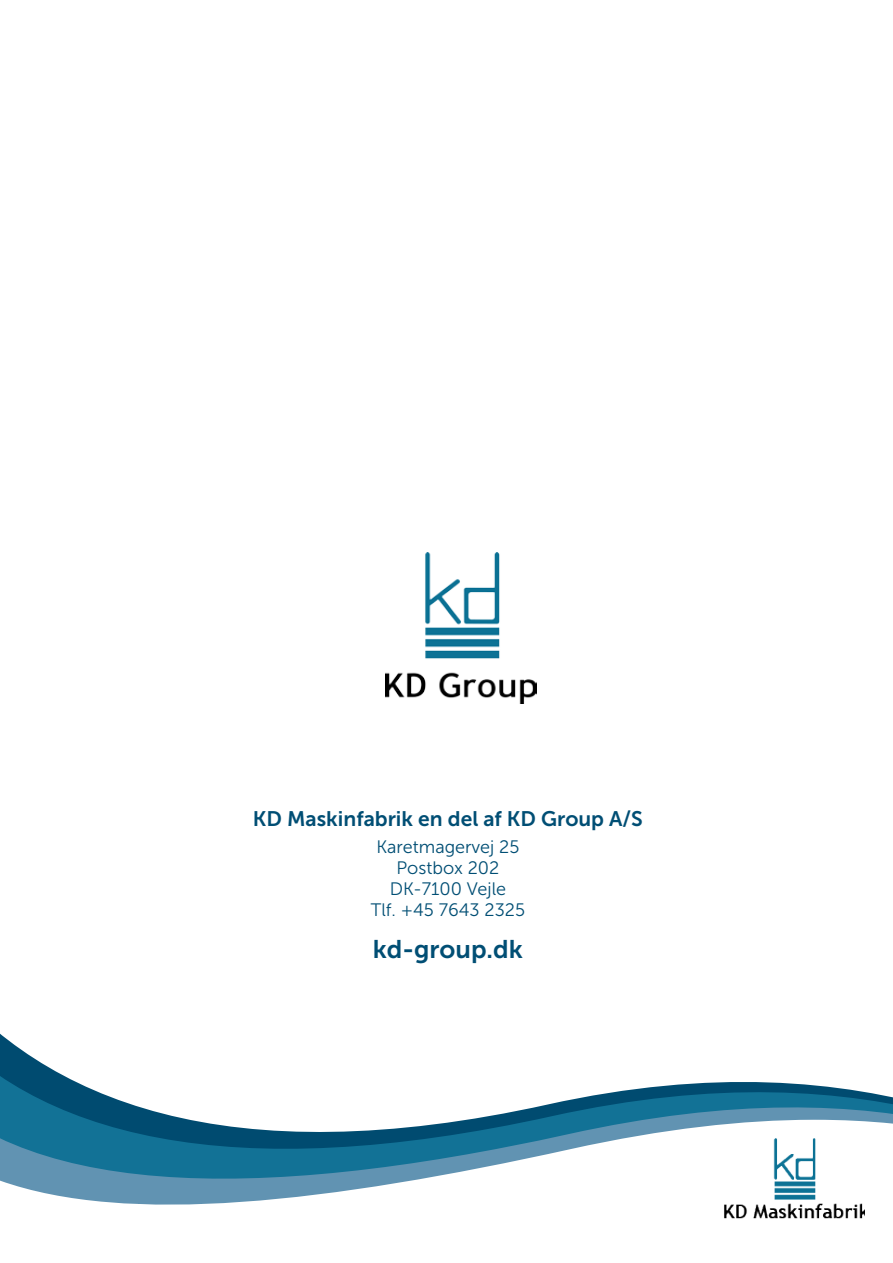
<style>
.page{position:relative;width:893px;height:1263px;background:#fff}
.page>*{position:absolute;margin:0;border:0;box-sizing:border-box;transform-origin:0 0}
.t1{font:25.5px "Museo Sans 700";color:#004e74}
.t2{font:21px "Museo Sans 700";color:#004e74}
.t3{font:18px/21px "Museo Sans 300";color:#004e74;text-align:center}
</style>
<div class="page">
<svg style="left:0;top:1062px;width:893px;height:58px"></svg>
<svg style="left:0;top:1120px;width:893px;height:85px"></svg>
<img style="left:385px;top:553px;width:151px;height:150px">
<img style="left:723px;top:1138px;width:142px;height:81px">
<p class="t2" style="left:253px;top:807px;width:391px">KD Maskinfabrik en del af KD Group A/S</p>
<p class="t3" style="left:371px;top:836px;width:156px">Karetmagervej 25<br>Postbox 202<br>DK-7100 Vejle<br>Tlf. +45 7643 2325</p>
<h1 class="t1" style="left:373px;top:935px;width:151px">kd-group.dk</h1>
</div>
